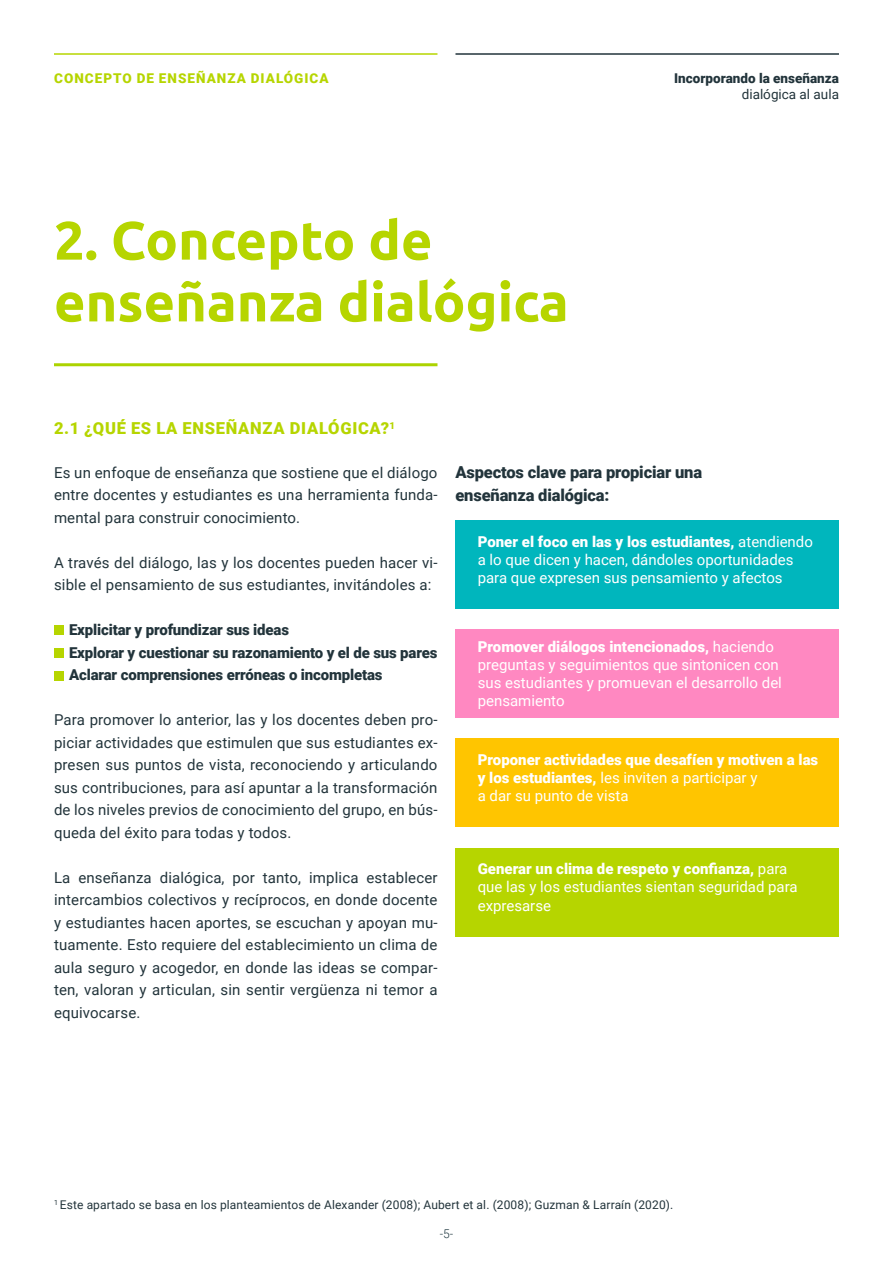
<style>
.page{position:relative;width:893px;height:1263px;background:#fff}
.page>*{position:absolute;margin:0;border:0;box-sizing:border-box;transform-origin:0 0}
.t1{font:700 54px/61.8px "Ubuntu";color:#b6d500}
.t2{font:900 16.5px/22.5px "Roboto";letter-spacing:-.01em;color:#22343b}
.t3{font:900 16.5px "Roboto";letter-spacing:.045em;color:#b6d500}
.t4{font:15px/22.5px "Roboto";letter-spacing:.01em;color:#22343b;text-align:justify}
.t5{font:15px/18px "Roboto";color:#fff}
.t6{font:900 15px/22.5px "Roboto";letter-spacing:-.01em;color:#22343b}
.t7{font:900 15px/18px "Roboto";color:#fff}
.t8{font:900 13.5px "Roboto";letter-spacing:.075em;color:#b6d500}
.t9{font:900 13.5px "Roboto";color:#22343b}
.t10{font:13.5px "Roboto";color:#22343b}
.t11{font:12px "Roboto";letter-spacing:.01em;color:#22343b}
.t12{font:300 12px "Roboto";color:#1b343c}
.s1{font-weight:900}
.s2{font-weight:400}
</style>
<div class="page">
<hr style="left:54px;top:53px;width:383px;height:2px;background:#b6d500">
<hr style="left:455px;top:53px;width:384px;height:2px;background:#22343b">
<hr style="left:54px;top:363px;width:383px;height:3px;background:#acd300">
<div style="left:54px;top:625px;width:9px;height:9px;background:#b6d500"></div>
<div style="left:54px;top:648px;width:9px;height:9px;background:#b6d500"></div>
<div style="left:54px;top:671px;width:9px;height:9px;background:#b6d500"></div>
<div style="left:455px;top:520px;width:384px;height:89px;background:#00b6bd"></div>
<div style="left:455px;top:629px;width:384px;height:89px;background:#ff88c1"></div>
<div style="left:455px;top:738px;width:384px;height:89px;background:#ffc500"></div>
<div style="left:455px;top:848px;width:384px;height:88px;background:#b6d500"></div>
<p class="t8" style="left:54px;top:68px;width:276px">CONCEPTO DE ENSEÑANZA DIALÓGICA</p>
<h1 class="t1" style="left:54px;top:209px;width:516px">2. Concepto de enseñanza dialógica</h1>
<p class="t9" style="left:674px;top:68px;width:166px">Incorporando la enseñanza</p>
<p class="t10" style="left:742px;top:84px;width:99px">dialógica al aula</p>
<p class="t3" style="left:54px;top:417px;width:342px">2.1 ¿QUÉ ES LA ENSEÑANZA DIALÓGICA?<sup>1</sup></p>
<p class="t4" style="left:54px;top:461px;width:385px">Es un enfoque de enseñanza que sostiene que el diálogo entre docentes y estudiantes es una herramienta funda&shy;mental para construir conocimiento.</p>
<p class="t4" style="left:54px;top:551px;width:385px">A través del diálogo, las y los docentes pueden hacer vi&shy;sible el pensamiento de sus estudiantes, invitándoles a:</p>
<p class="t6" style="left:69px;top:618px;width:370px">Explicitar y profundizar sus ideas<br>Explorar y cuestionar su razonamiento y el de sus pares<br>Aclarar comprensiones erróneas o incompletas</p>
<p class="t4" style="left:54px;top:708px;width:385px">Para promover lo anterior, las y los docentes deben pro&shy;piciar actividades que estimulen que sus estudiantes ex&shy;presen sus puntos de vista, reconociendo y articulando sus contribuciones, para así apuntar a la transformación de los niveles previos de conocimiento del grupo, en bús&shy;queda del éxito para todas y todos.</p>
<p class="t4" style="left:54px;top:866px;width:385px">La enseñanza dialógica, por tanto, implica establecer intercambios colectivos y recíprocos, en donde docente y estudiantes hacen aportes, se escuchan y apoyan mu&shy;tuamente. Esto requiere del establecimiento un clima de aula seguro y acogedor, en donde las ideas se compar&shy;ten, valoran y articulan, sin sentir vergüenza ni temor a equivocarse.</p>
<p class="t2" style="left:455px;top:461px;width:248px">Aspectos clave para propiciar una enseñanza dialógica:</p>
<p class="t5" style="left:478px;top:532px;width:337px"><span class="s1">Poner el foco en las y los estudiantes,</span> atendiendo a lo que dicen y hacen, dándoles oportunidades para que expresen sus pensamiento y afectos</p>
<p class="t5" style="left:478px;top:637px;width:306px"><span class="s1">Promover diálogos intencionados,</span> haciendo preguntas y seguimientos que sintonicen con sus estudiantes y promuevan el desarrollo del pensamiento</p>
<p class="t7" style="left:478px;top:750px;width:342px">Proponer actividades que desafíen y motiven a las y los estudiantes, <span class="s2">les inviten a participar y<br>a dar su punto de vista</span></p>
<p class="t5" style="left:478px;top:859px;width:321px"><span class="s1">Generar un clima de respeto y confianza,</span> para que las y los estudiantes sientan seguridad para expresarse</p>
<p class="t11" style="left:54px;top:1196px;width:621px"><sup>1</sup> Este apartado se basa en los planteamientos de Alexander (2008); Aubert et al. (2008); Guzman &amp; Larraín (2020).</p>
<p class="t12" style="left:440px;top:1225px;width:15px">-5-</p>
</div>
